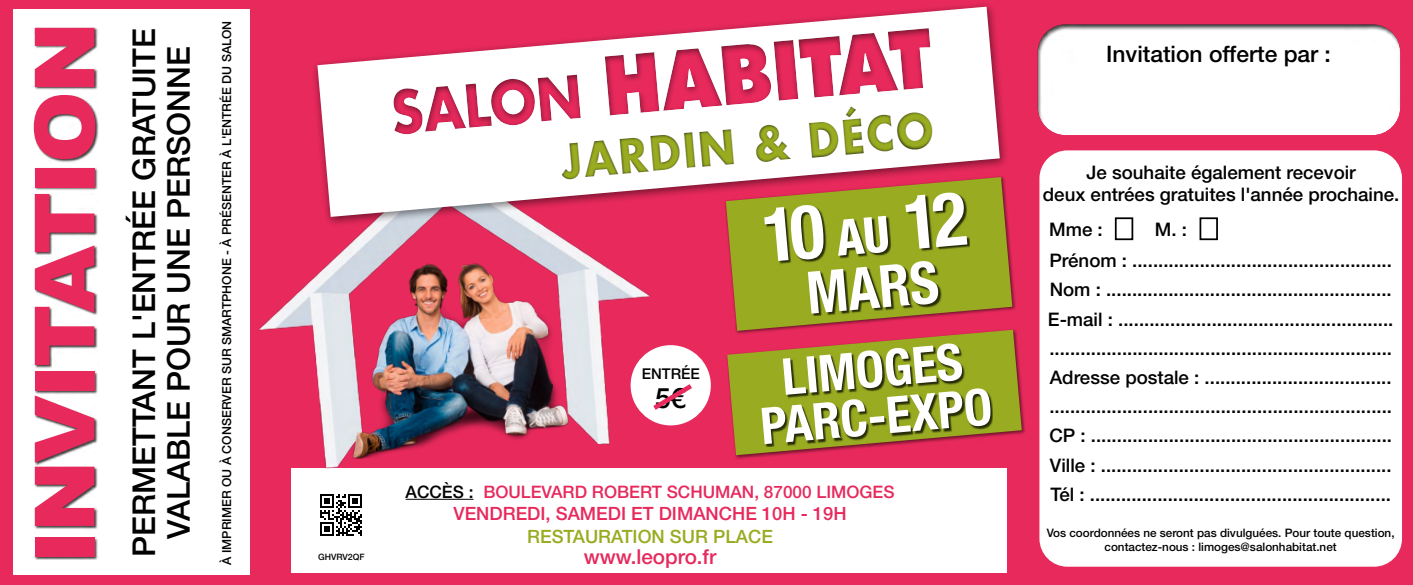
<style>
.page{position:relative;width:1413px;height:585px;background:#fff}
.page>*{position:absolute;margin:0;border:0;box-sizing:border-box;transform-origin:0 0}
.t1{font:900 83.12px "Arial";letter-spacing:-.03em;color:#e7295c;scale:1.04 1}
.t2{font:800 78.4px "Futura Std";color:#e7295c;scale:.91 1}
.t3{font:700 condensed 75.25px "Helvetica Neue LT Std";color:#fff;scale:.95 1}
.t4{font:700 condensed 58.62px "Helvetica Neue LT Std";color:#fff;scale:.95 1}
.t5{font:700 condensed 50.75px "Helvetica Neue LT Std";color:#fff}
.t6{font:700 46.2px "Futura Std";color:#99ac21;scale:.91 1}
.t7{font:500 31.5px "Helvetica Neue LT Std";color:#020203}
.t8{font:500 28.18px "Helvetica Neue LT Std";color:#020203}
.t9{font:500 22.75px "Helvetica Neue LT Std";color:#000}
.t10{font:500 20.65px "Helvetica Neue LT Std";color:#e7295c}
.t11{font:500 18.72px "Helvetica Neue LT Std";color:#020203}
.t12{font:500 18.72px "Helvetica Neue LT Std";color:#000}
.t13{font:500 18.38px "Helvetica Neue LT Std";color:#e7295c}
.t14{font:500 18.38px "Helvetica Neue LT Std";color:#99ac21}
.t15{font:500 17.15px "Helvetica Neue LT Std";color:#e7295c}
.t16{font:500 14.88px "Helvetica Neue LT Std";color:#020203}
.t17{font:500 12.42px "Helvetica Neue LT Std";color:#020203}
.t18{font:500 11.72px/14px "Helvetica Neue LT Std";color:#020203;text-align:center}
.t19{font:500 8.75px "Helvetica Neue LT Std";color:#020203}
.s1{font-weight:700;font-size:57.57px}
.s2{font-weight:800;font-size:49.88px}
.s3{color:#020203}
</style>
<div class="page">
<div style="left:0;top:0;width:1412px;height:584px;background:#e7295c"></div>
<div style="left:291px;top:468px;width:715px;height:104px;background:#fff"></div>
<hr style="left:405px;top:498px;width:68px;height:1px;background:#020203">
<div style="left:13px;top:9px;width:237px;height:566px;background:#fff"></div>
<div style="left:34px;top:27px;width:64px;height:532px;background:#000;opacity:.75"></div>
<img style="left:258px;top:227px;width:453px;height:242px">
<div style="left:311px;top:1px;width:698px;height:226px;background:#000;opacity:.5"></div>
<svg style="left:317px;top:7px;width:682px;height:210px;fill:#fff"></svg>
<svg style="left:364px;top:1px;width:645px;height:158px;fill:#f7f7f7"></svg>
<svg style="left:387px;top:85px;width:609px;height:124px;background:#f4e7eb"></svg>
<div style="left:724px;top:175px;width:292px;height:159px;background:#000;opacity:.5"></div>
<svg style="left:725px;top:177px;width:287px;height:154px;fill:#99ac21"></svg>
<div style="left:765px;top:193px;width:205px;height:123px;background:#000;opacity:.75"></div>
<div style="left:726px;top:328px;width:299px;height:131px;background:#000;opacity:.5"></div>
<svg style="left:727px;top:330px;width:294px;height:125px"></svg>
<div style="left:763px;top:344px;width:229px;height:102px;background:#000;opacity:.75"></div>
<div style="left:1039px;top:150px;width:362px;height:416px;background:#fff;border-radius:28px"></div>
<div style="left:1114px;top:217px;width:19px;height:23px;border:2px solid #000"></div>
<div style="left:1199px;top:217px;width:18px;height:23px;border:2px solid #000"></div>
<div style="left:1021px;top:11px;width:391px;height:126px;background:#000;opacity:.75"></div>
<svg style="left:320px;top:494px;width:42px;height:42px"></svg>
<p class="t1" style="left:4px;top:563px;width:522px;rotate:-90deg">INVITATION</p>
<p class="t7" style="left:125px;top:557px;width:530px;rotate:-90deg">PERMETTANT L'ENTRÉE GRATUITE</p>
<p class="t7" style="left:160px;top:538px;width:493px;rotate:-90deg">VALABLE POUR UNE PERSONNE</p>
<p class="t17" style="left:219px;top:564px;width:545px;rotate:-90deg">À IMPRIMER OU À CONSERVER SUR SMARTPHONE - À PRÉSENTER À L'ENTRÉE DU SALON</p>
<p class="t19" style="left:318px;top:552px;width:48px">GHVRV2QF</p>
<h2 class="t2" style="left:386px;top:55px;width:598px;rotate:-5deg"><span class="s1">SALON</span> HABITAT</h2>
<h3 class="t6" style="left:558px;top:131px;width:412px;rotate:-5deg">JARDIN &amp; DÉCO</h3>
<p class="t3" style="left:759px;top:190px;width:217px;rotate:-5deg">1 0 <span class="s2">A U</span> 1 2</p>
<p class="t4" style="left:803px;top:257px;width:141px;rotate:-5deg">MARS</p>
<p class="t5" style="left:779px;top:346px;width:183px;rotate:-5deg">LIMOGES</p>
<p class="t16" style="left:641px;top:364px;width:60px">ENTRÉE</p>
<p class="t8" style="left:655px;top:381px;width:33px">5€</p>
<p class="t5" style="left:758px;top:395px;width:234px;rotate:-5deg">PARC-EXPO</p>
<p class="t15" style="left:405px;top:481px;width:490px"><span class="s3">ACCÈS :</span> BOULEVARD ROBERT SCHUMAN, 87000 LIMOGES</p>
<p class="t13" style="left:453px;top:502px;width:394px">VENDREDI, SAMEDI ET DIMANCHE 10H - 19H</p>
<p class="t14" style="left:527px;top:525px;width:247px">RESTAURATION SUR PLACE</p>
<p class="t10" style="left:583px;top:544px;width:134px">www.leopro.fr</p>
<p class="t9" style="left:1106px;top:40px;width:226px">Invitation offerte par :</p>
<p class="t12" style="left:1086px;top:161px;width:271px">Je souhaite également recevoir</p>
<p class="t12" style="left:1042px;top:183px;width:358px">deux entrées gratuites l'année prochaine.</p>
<p class="t11" style="left:1049px;top:218px;width:55px">Mme :</p>
<p class="t11" style="left:1154px;top:218px;width:34px">M. :</p>
<p class="t11" style="left:1049px;top:249px;width:344px">Prénom : ..................................................</p>
<p class="t11" style="left:1049px;top:278px;width:343px">Nom : .......................................................</p>
<p class="t11" style="left:1047px;top:307px;width:347px">E-mail : .....................................................</p>
<p class="t11" style="left:1049px;top:337px;width:344px">..................................................................</p>
<p class="t11" style="left:1049px;top:366px;width:343px">Adresse postale : ....................................</p>
<p class="t11" style="left:1049px;top:395px;width:344px">..................................................................</p>
<p class="t11" style="left:1049px;top:424px;width:344px">CP : ..........................................................</p>
<p class="t11" style="left:1049px;top:453px;width:343px">Ville : ........................................................</p>
<p class="t11" style="left:1050px;top:482px;width:342px">Tél : ..........................................................</p>
<p class="t18" style="left:1046px;top:525px;width:349px">Vos coordonnées ne seront pas divulguées. Pour toute question, contactez-nous : limoges@salonhabitat.net</p>
</div>
